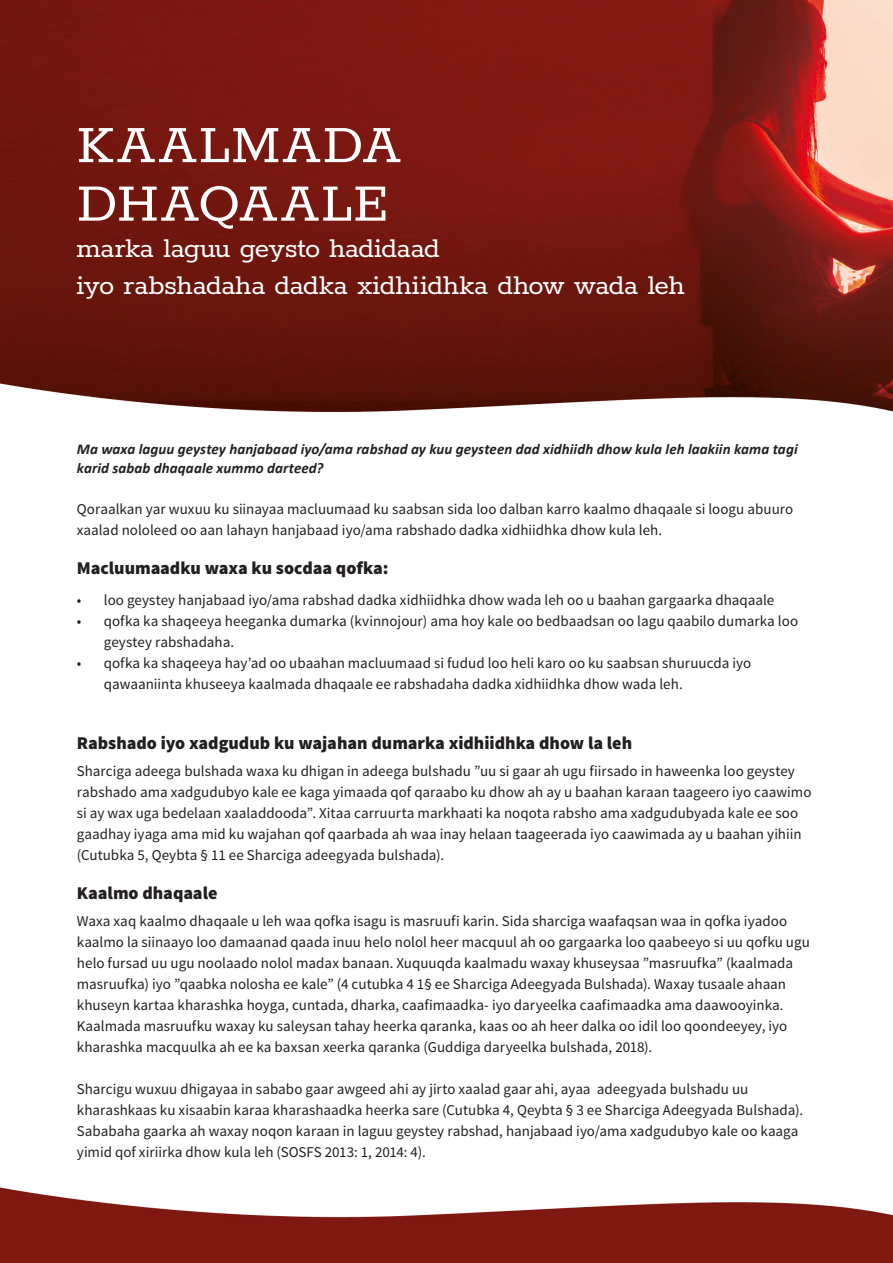
<style>
.page{position:relative;width:893px;height:1263px;background:#fff}
.page>*{position:absolute;margin:0;border:0;box-sizing:border-box;transform-origin:0 0}
.t1{font:60.6px "Rokkitt";letter-spacing:.005em;color:#fff}
.t2{font:30.6px "Rokkitt";letter-spacing:-.01em;color:#fff}
.t3{font:900 18px "Source Sans Pro";color:#231f20}
.t4{font:15px/21px "Source Sans Pro";color:#231f20}
.t5{font:italic 700 15px/19.5px "Calibri";letter-spacing:.005em;color:#231f20}
</style>
<div class="page">
<img style="left:0;top:1187px;width:893px;height:76px">
<img style="left:0;top:0;width:893px;height:412px">
<p class="t1" style="left:77px;top:104px;width:327px">KAALMADA</p>
<p class="t1" style="left:77px;top:163px;width:313px">DHAQAALE</p>
<p class="t2" style="left:77px;top:228px;width:365px">marka laguu geysto hadidaad</p>
<p class="t2" style="left:77px;top:265px;width:610px">iyo rabshadaha dadka xidhiidhka dhow wada leh</p>
<p class="t5" style="left:77px;top:438px;width:722px">Ma waxa laguu geystey hanjabaad iyo/ama rabshad ay kuu geysteen dad xidhiidh dhow kula leh laakiin kama tagi karid sabab dhaqaale xummo darteed?</p>
<p class="t4" style="left:77px;top:498px;width:718px">Qoraalkan yar wuxuu ku siinayaa macluumaad ku saabsan sida loo dalban karro kaalmo dhaqaale si loogu abuuro xaalad nololeed oo aan lahayn hanjabaad iyo/ama rabshado dadka xidhiidhka dhow kula leh.</p>
<p class="t3" style="left:77px;top:556px;width:313px">Macluumaadku waxa ku socdaa qofka:</p>
<p class="t4" style="left:77px;top:590px;width:699px">• loo geystey hanjabaad iyo/ama rabshad dadka xidhiidhka dhow wada leh oo u baahan gargaarka dhaqaale</p>
<p class="t4" style="left:104px;top:611px;width:696px;text-indent:-27px">• qofka ka shaqeeya heeganka dumarka (kvinnojour) ama hoy kale oo bedbaadsan oo lagu qaabilo dumarka loo geystey rabshadaha.</p>
<p class="t4" style="left:104px;top:653px;width:649px;text-indent:-27px">• qofka ka shaqeeya hay’ad oo ubaahan macluumaad si fudud loo heli karo oo ku saabsan shuruucda iyo qawaaniinta khuseeya kaalmada dhaqaale ee rabshadaha dadka xidhiidhka dhow wada leh.</p>
<p class="t3" style="left:77px;top:731px;width:557px">Rabshado iyo xadgudub ku wajahan dumarka xidhiidhka dhow la leh</p>
<p class="t4" style="left:77px;top:761px;width:736px">Sharciga adeega bulshada waxa ku dhigan in adeega bulshadu ”uu si gaar ah ugu fiirsado in haweenka loo geystey rabshado ama xadgudubyo kale ee kaga yimaada qof qaraabo ku dhow ah ay u baahan karaan taageero iyo caawimo si ay wax uga bedelaan xaaladdooda”. Xitaa carruurta markhaati ka noqota rabsho ama xadgudubyada kale ee soo gaadhay iyaga ama mid ku wajahan qof qaarbada ah waa inay helaan taageerada iyo caawimada ay u baahan yihiin (Cutubka 5, Qeybta § 11 ee Sharciga adeegyada bulshada).</p>
<p class="t3" style="left:77px;top:881px;width:142px">Kaalmo dhaqaale</p>
<p class="t4" style="left:77px;top:911px;width:734px">Waxa xaq kaalmo dhaqaale u leh waa qofka isagu is masruufi karin. Sida sharciga waafaqsan waa in qofka iyadoo kaalmo la siinaayo loo damaanad qaada inuu helo nolol heer macquul ah oo gargaarka loo qaabeeyo si uu qofku ugu helo fursad uu ugu noolaado nolol madax banaan. Xuquuqda kaalmadu waxay khuseysaa ”masruufka” (kaalmada</p>
<p class="t4" style="left:77px;top:974px;width:712px">masruufka) iyo ”qaabka nolosha ee kale” (4 cutubka 4 1§ ee Sharciga Adeegyada Bulshada). Waxay tusaale ahaan khuseyn kartaa kharashka hoyga, cuntada, dharka, caafimaadka- iyo daryeelka caafimaadka ama daawooyinka.<br>Kaalmada masruufku waxay ku saleysan tahay heerka qaranka, kaas oo ah heer dalka oo idil loo qoondeeyey, iyo</p>
<p class="t4" style="left:77px;top:1037px;width:577px">kharashka macquulka ah ee ka baxsan xeerka qaranka (Guddiga daryeelka bulshada, 2018).</p>
<p class="t4" style="left:77px;top:1079px;width:728px">Sharcigu wuxuu dhigayaa in sababo gaar awgeed ahi ay jirto xaalad gaar ahi, ayaa adeegyada bulshadu uu kharashkaas ku xisaabin karaa kharashaadka heerka sare (Cutubka 4, Qeybta § 3 ee Sharciga Adeegyada Bulshada).<br>Sababaha gaarka ah waxay noqon karaan in laguu geystey rabshad, hanjabaad iyo/ama xadgudubyo kale oo kaaga yimid qof xiriirka dhow kula leh (SOSFS 2013: 1, 2014: 4).</p>
</div>
